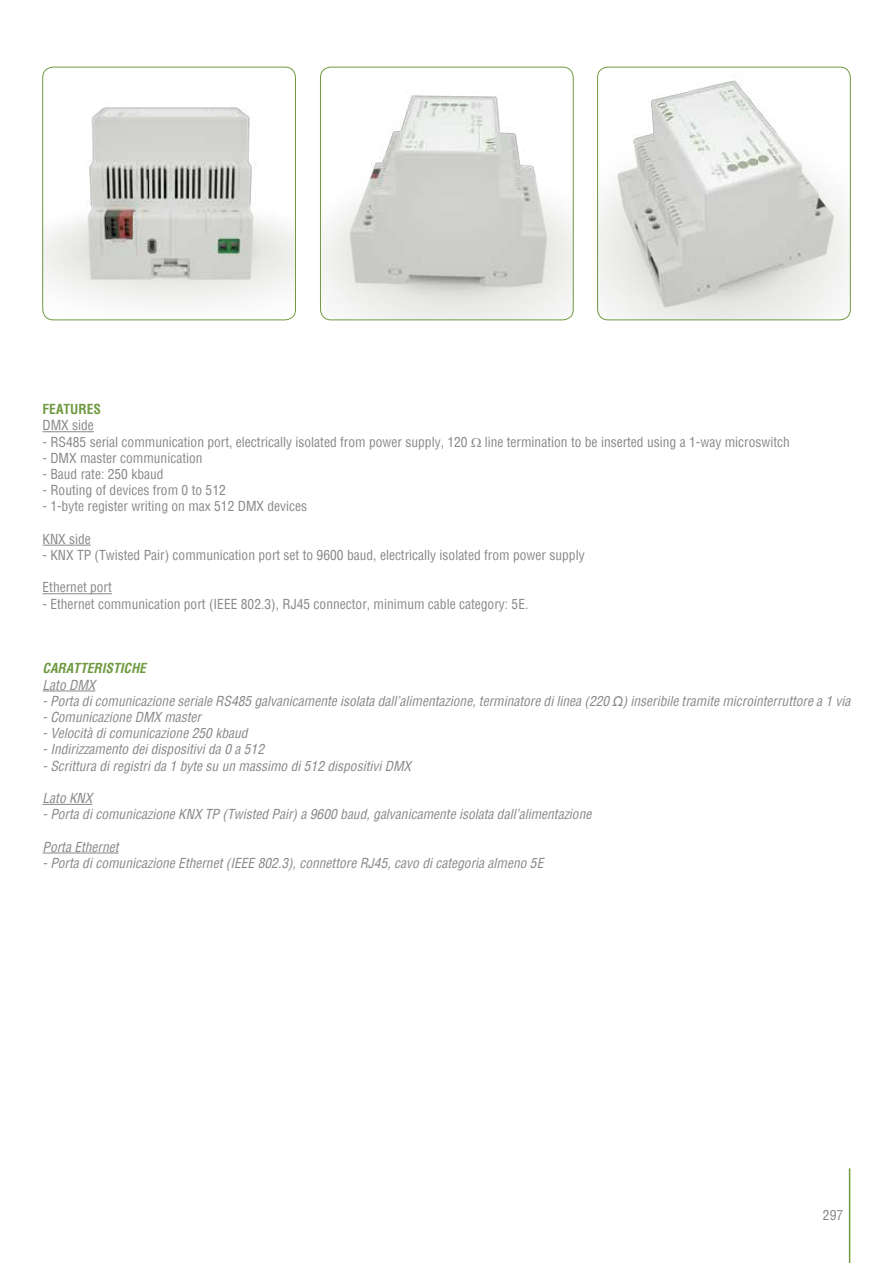
<style>
.page{position:relative;width:893px;height:1263px;background:#fff}
.page>*{position:absolute;margin:0;border:0;box-sizing:border-box;transform-origin:0 0}
.t1{font:italic condensed 13.5px "Helvetica";color:#878787}
.t2{font:condensed 13.5px "Helvetica";color:#878787}
.t3{font:italic 700 condensed 13.5px "Helvetica";color:#709a42}
.t4{font:700 condensed 13.5px "Helvetica";color:#709a42}
.s1{font-family:"Arial";font-stretch:normal}
</style>
<div class="page">
<hr style="left:849px;top:1168px;width:1px;height:95px;background:#709a42">
<img style="left:320px;top:67px;width:253px;height:253px">
<div style="left:320px;top:67px;width:253px;height:253px;border:1px solid #709a42;border-radius:11px"></div>
<img style="left:43px;top:67px;width:252px;height:253px">
<div style="left:43px;top:67px;width:253px;height:253px;border:1px solid #709a42;border-radius:11px"></div>
<img style="left:598px;top:67px;width:252px;height:253px">
<div style="left:597px;top:67px;width:253px;height:253px;border:1px solid #709a42;border-radius:11px"></div>
<hr style="left:43px;top:431px;width:51px;height:1px;background:#878787">
<hr style="left:43px;top:545px;width:48px;height:1px;background:#878787">
<hr style="left:43px;top:593px;width:69px;height:1px;background:#878787">
<hr style="left:43px;top:691px;width:52px;height:1px;background:#878787">
<hr style="left:43px;top:804px;width:49px;height:1px;background:#878787">
<hr style="left:43px;top:853px;width:76px;height:1px;background:#878787">
<p class="t4" style="left:43px;top:400px;width:60px">FEATURES</p>
<p class="t2" style="left:43px;top:417px;width:53px">DMX side</p>
<p class="t2" style="left:43px;top:433px;width:427px">- RS485 serial communication port, electrically isolated from power supply, 120</p>
<p class="t2" style="left:485px;top:433px;width:307px">line termination to be inserted using a 1-way microswitch</p>
<p class="t2" style="left:43px;top:449px;width:162px">- DMX master communication</p>
<p class="t2" style="left:43px;top:465px;width:123px">- Baud rate: 250 kbaud</p>
<p class="t2" style="left:43px;top:481px;width:185px">- Routing of devices from 0 to 512</p>
<p class="t2" style="left:43px;top:498px;width:266px">- 1-byte register writing on max 512 DMX devices</p>
<p class="t2" style="left:43px;top:530px;width:50px">KNX side</p>
<p class="t2" style="left:43px;top:546px;width:544px">- KNX TP (Twisted Pair) communication port set to 9600 baud, electrically isolated from power supply</p>
<p class="t2" style="left:43px;top:579px;width:71px">Ethernet port</p>
<p class="t2" style="left:43px;top:595px;width:487px">- Ethernet communication port (IEEE 802.3), RJ45 connector, minimum cable category: 5E.</p>
<p class="t3" style="left:43px;top:660px;width:105px">CARATTERISTICHE</p>
<p class="t1" style="left:43px;top:676px;width:54px">Lato DMX</p>
<p class="t1" style="left:43px;top:692px;width:809px">- Porta di comunicazione seriale RS485 galvanicamente isolata dall’alimentazione, terminatore di linea (220 <span class="s1">Ω</span>) inseribile tramite microinterruttore a 1 via</p>
<p class="t1" style="left:43px;top:708px;width:160px">- Comunicazione DMX master</p>
<p class="t1" style="left:43px;top:724px;width:207px">- Velocità di comunicazione 250 kbaud</p>
<p class="t1" style="left:43px;top:741px;width:223px">- Indirizzamento dei dispositivi da 0 a 512</p>
<p class="t1" style="left:43px;top:757px;width:370px">- Scrittura di registri da 1 byte su un massimo di 512 dispositivi DMX</p>
<p class="t1" style="left:43px;top:789px;width:51px">Lato KNX</p>
<p class="t1" style="left:43px;top:805px;width:550px">- Porta di comunicazione KNX TP (Twisted Pair) a 9600 baud, galvanicamente isolata dall’alimentazione</p>
<p class="t1" style="left:43px;top:838px;width:78px">Porta Ethernet</p>
<p class="t1" style="left:43px;top:854px;width:502px">- Porta di comunicazione Ethernet (IEEE 802.3), connettore RJ45, cavo di categoria almeno 5E</p>
<p class="t2" style="left:823px;top:1207px;width:22px">297</p>
</div>
